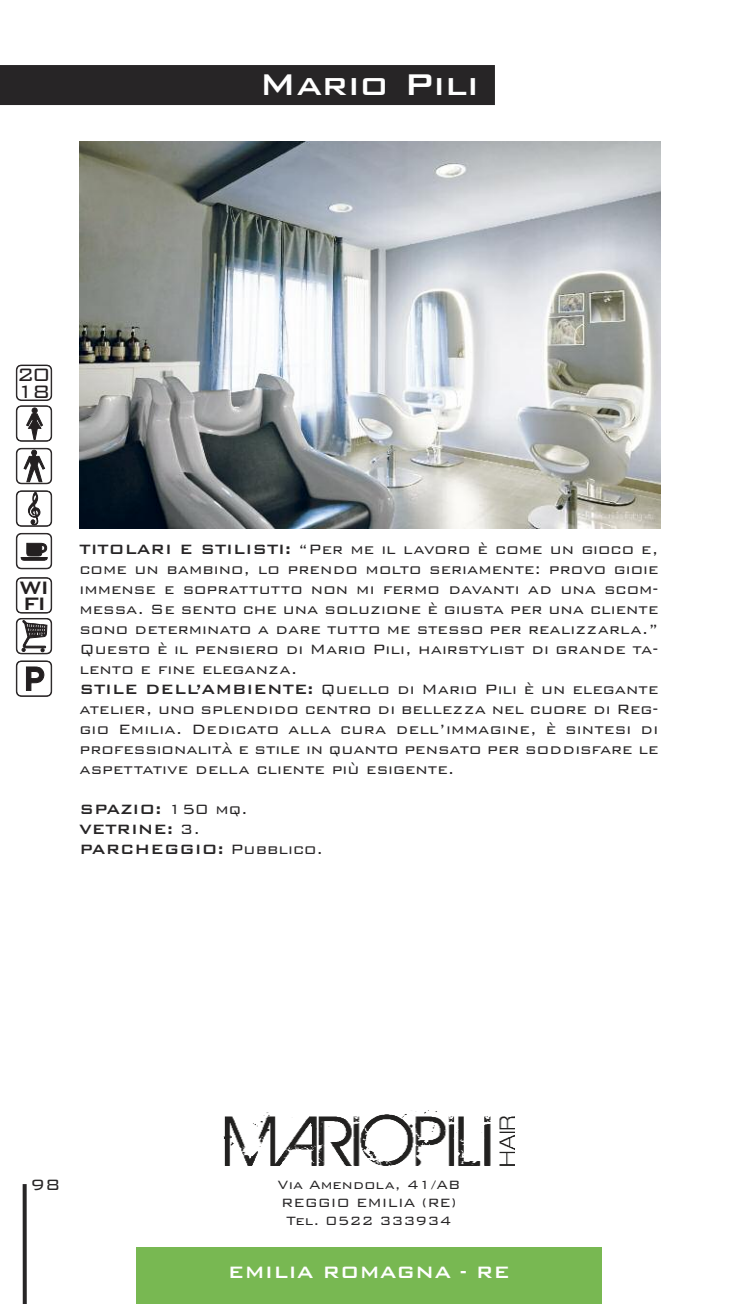
<style>
.page{position:relative;width:738px;height:1304px;background:#fff}
.page>*{position:absolute;margin:0;border:0;box-sizing:border-box;transform-origin:0 0}
.t1{font:500 40px "Bank Gothic BT";color:#fff}
.t2{font:300 24px "Bank Gothic BT";color:#231f20}
.t3{font:500 24px "Bank Gothic BT";color:#231f20}
.t4{font:500 22px "Bank Gothic BT";color:#fff}
.t5{font:300 20px "Bank Gothic BT";color:#272526}
.t6{font:300 18px/20px "Bank Gothic BT";color:#272526}
.t7{font:500 18px/20px "Bank Gothic BT";color:#272526}
.t8{font:300 16px/18px "Bank Gothic BT";color:#272526;text-align:center}
.s1{font-weight:500}
.s2{font-weight:300}
</style>
<div class="page">
<div style="left:0;top:65px;width:494px;height:40px;background:#272526"></div>
<svg style="left:23px;top:1184px;width:4px;height:120px"></svg>
<div style="left:136px;top:1247px;width:465px;height:57px;background:#78b852"></div>
<div style="left:16px;top:365px;width:36px;height:36px;border:2px solid #231f20;border-radius:5px"></div>
<div style="left:17px;top:366px;width:34px;height:34px;background:#fff;border-radius:5px"></div>
<div style="left:16px;top:365px;width:36px;height:35px;border:1px solid #231f20;border-radius:5px"></div>
<div style="left:16px;top:405px;width:36px;height:37px;border:2px solid #231f20;border-radius:5px"></div>
<div style="left:17px;top:406px;width:34px;height:35px;background:#fff;border-radius:5px"></div>
<div style="left:16px;top:406px;width:36px;height:35px;border:1px solid #231f20;border-radius:5px"></div>
<svg style="left:26px;top:407px;width:17px;height:33px"></svg>
<div style="left:16px;top:448px;width:36px;height:36px;border:2px solid #231f20;border-radius:5px"></div>
<div style="left:17px;top:449px;width:34px;height:34px;background:#fff;border-radius:5px"></div>
<div style="left:16px;top:448px;width:36px;height:36px;border:1px solid #231f20;border-radius:5px"></div>
<svg style="left:23px;top:450px;width:22px;height:32px"></svg>
<div style="left:16px;top:490px;width:36px;height:37px;border:2px solid #231f20;border-radius:5px"></div>
<div style="left:17px;top:491px;width:34px;height:35px;background:#fff;border-radius:5px"></div>
<div style="left:16px;top:491px;width:36px;height:35px;border:1px solid #231f20;border-radius:5px"></div>
<svg style="left:28px;top:491px;width:12px;height:35px"></svg>
<div style="left:16px;top:533px;width:36px;height:36px;border:2px solid #231f20;border-radius:5px"></div>
<div style="left:17px;top:534px;width:34px;height:34px;background:#fff;border-radius:5px"></div>
<div style="left:16px;top:533px;width:36px;height:36px;border:1px solid #231f20;border-radius:5px"></div>
<svg style="left:21px;top:543px;width:27px;height:18px"></svg>
<div style="left:16px;top:577px;width:36px;height:37px;border:2px solid #231f20;border-radius:5px"></div>
<div style="left:17px;top:578px;width:34px;height:35px;background:#fff;border-radius:5px"></div>
<div style="left:16px;top:578px;width:36px;height:35px;border:1px solid #231f20;border-radius:5px"></div>
<div style="left:16px;top:618px;width:36px;height:36px;border:2px solid #231f20;border-radius:5px"></div>
<div style="left:17px;top:619px;width:34px;height:34px;background:#fff;border-radius:5px"></div>
<div style="left:16px;top:618px;width:36px;height:36px;border:1px solid #231f20;border-radius:5px"></div>
<svg style="left:22px;top:620px;width:25px;height:32px"></svg>
<div style="left:16px;top:660px;width:36px;height:37px;border:2px solid #231f20;border-radius:5px"></div>
<div style="left:17px;top:661px;width:34px;height:35px;background:#fff;border-radius:5px"></div>
<div style="left:16px;top:661px;width:36px;height:35px;border:1px solid #231f20;border-radius:5px"></div>
<svg style="left:26px;top:666px;width:18px;height:25px"></svg>
<img style="left:79px;top:142px;width:581px;height:387px">
<img style="left:223px;top:1111px;width:290px;height:54px">
<h1 class="t1" style="left:259px;top:58px;width:221px">Mario Pili</h1>
<h2 class="t2" style="left:16px;top:359px;width:36px">20</h2>
<h2 class="t2" style="left:16px;top:375px;width:36px">18</h2>
<h2 class="t3" style="left:19px;top:571px;width:32px">WI</h2>
<h2 class="t3" style="left:22px;top:588px;width:26px">FI</h2>
<p class="t6" style="left:79px;top:537px;width:580px"><span class="s1">TITOLARI E STILISTI:</span> “Per me il lavoro è come un gioco e, come un bambino, lo prendo molto seriamente: provo gioie immense e soprattutto non mi fermo davanti ad una scom&shy;messa. Se sento che una soluzione è giusta per una cliente sono determinato a dare tutto me stesso per realizzarla.” Questo è il pensiero di Mario Pili, hairstylist di grande ta&shy;lento e fine eleganza.<br><span class="s1">STILE DELL’AMBIENTE:</span> Quello di Mario Pili è un elegante atelier, uno splendido centro di bellezza nel cuore di Reg&shy;gio Emilia. Dedicato alla cura dell’immagine, è sintesi di professionalità e stile in quanto pensato per soddisfare le aspettative della cliente più esigente.</p>
<p class="t7" style="left:79px;top:797px;width:245px">SPAZIO: <span class="s2">150 mq.<br></span>VETRINE: <span class="s2">3.<br></span>PARCHEGGIO: <span class="s2">Pubblico.</span></p>
<p class="t5" style="left:31px;top:1171px;width:31px">98</p>
<p class="t8" style="left:277px;top:1174px;width:184px">Via Amendola, 41/AB<br>REGGIO EMILIA (RE)<br>Tel. 0522 333934</p>
<p class="t4" style="left:228px;top:1258px;width:283px">EMILIA ROMAGNA - RE</p>
</div>
